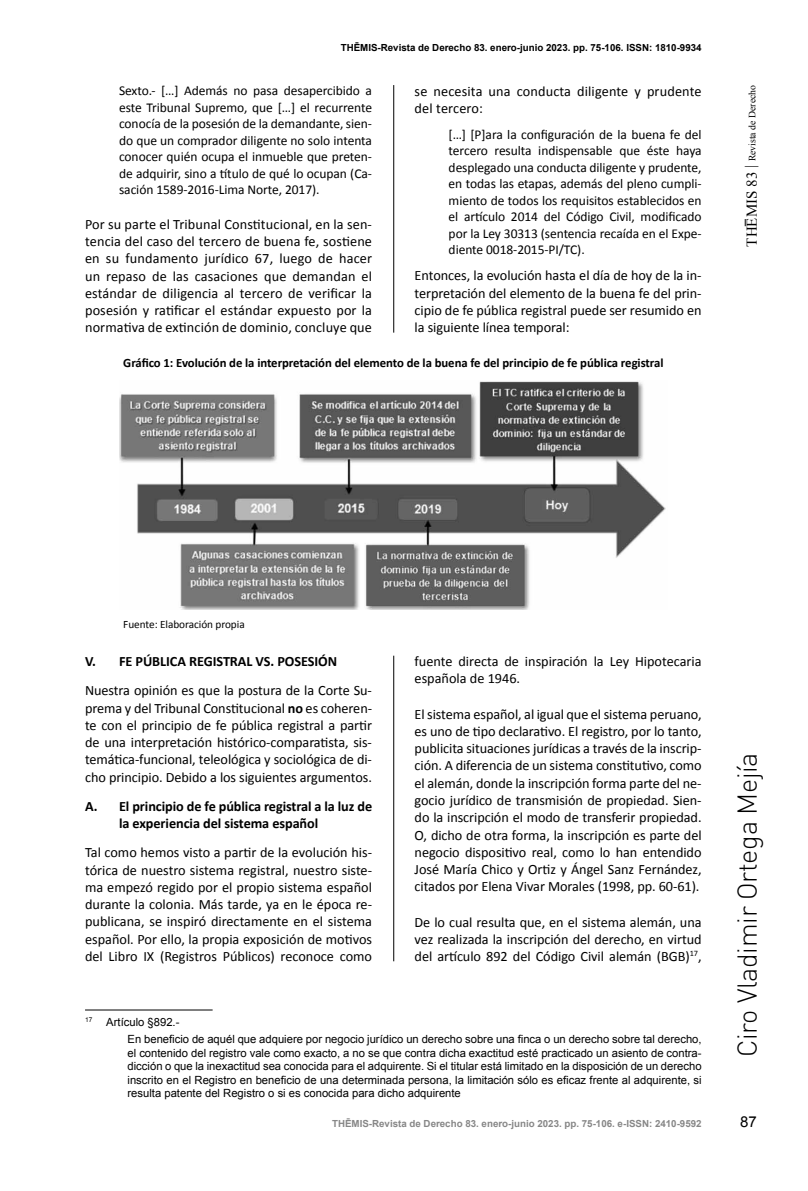
<style>
.page{position:relative;width:808px;height:1191px;background:#fff}
.page>*{position:absolute;margin:0;border:0;box-sizing:border-box;transform-origin:0 0}
.t1{font:300 27px "DIN";letter-spacing:-.01em;color:#000}
.t2{font:15px "Arial";color:#000}
.t3{font:14.25px/17.2px "Calibri";letter-spacing:-.005em;color:#000;text-align:justify}
.t4{font:700 14.25px/17.2px "Calibri";letter-spacing:-.005em;color:#000}
.t5{font:13.5px/16.5px "Calibri";letter-spacing:-.005em;color:#000;text-align:justify}
.t6{font:700 12.75px "Calibri";letter-spacing:-.005em;color:#000}
.t7{font:11.25px/13.5px "Arial";color:#000}
.t8{font:11.25px "Calibri";letter-spacing:-.005em;color:#000}
.t9{font:700 9.75px "Arial";color:#878787}
.t10{font:700 9.75px "Arial";color:#000}
.t11{font:9.75px "Times New Roman";color:#000}
.s1{font-size:15px}
.s2{font-weight:700}
</style>
<div class="page">
<hr style="left:393px;top:85px;width:1px;height:248px;background:#000">
<hr style="left:85px;top:1009px;width:128px;height:1px;background:#000">
<img style="left:119px;top:381px;width:547px;height:229px">
<hr style="left:393px;top:655px;width:1px;height:306px;background:#000">
<p class="t10" style="left:341px;top:41px;width:362px">THĒMIS-Revista de Derecho 83. enero-junio 2023. pp. 75-106. ISSN: 1810-9934</p>
<p class="t5" style="left:119px;top:82px;width:254px">Sexto.- […] Además no pasa desapercibido a este Tribunal Supremo, que […] el recurrente conocía de la posesión de la demandante, sien&shy;do que un comprador diligente no solo intenta conocer quién ocupa el inmueble que preten&shy;de adquirir, sino a título de qué lo ocupan (Ca&shy;sación 1589-2016-Lima Norte, 2017).</p>
<p class="t3" style="left:85px;top:215px;width:288px">Por su parte el Tribunal Constitucional, en la sen&shy;tencia del caso del tercero de buena fe, sostiene en su fundamento jurídico 67, luego de hacer un repaso de las casaciones que demandan el estándar de diligencia al tercero de verificar la posesión y ratificar el estándar expuesto por la normativa de extinción de dominio, concluye que</p>
<p class="t3" style="left:415px;top:82px;width:288px">se necesita una conducta diligente y prudente del tercero:</p>
<p class="t5" style="left:449px;top:125px;width:254px">[…] [P]ara la configuración de la buena fe del tercero resulta indispensable que éste haya desplegado una conducta diligente y prudente, en todas las etapas, además del pleno cumpli&shy;miento de todos los requisitos establecidos en el artículo 2014 del Código Civil, modificado por la Ley 30313 (sentencia recaída en el Expe&shy;diente 0018-2015-PI/TC).</p>
<p class="t3" style="left:415px;top:266px;width:288px">Entonces, la evolución hasta el día de hoy de la in&shy;terpretación del elemento de la buena fe del prin&shy;cipio de fe pública registral puede ser resumido en la siguiente línea temporal:</p>
<p class="t6" style="left:123px;top:354px;width:542px">Gráfico 1: Evolución de la interpretación del elemento de la buena fe del principio de fe pública registral</p>
<p class="t11" style="left:745px;top:246px;width:163px;rotate:-90deg"><span class="s1">THEMIS 83 |</span> Revista de Derecho</p>
<p class="t8" style="left:123px;top:616px;width:123px">Fuente: Elaboración propia</p>
<p class="t4" style="left:85px;top:652px;width:254px">V. FE PÚBLICA REGISTRAL VS. POSESIÓN</p>
<p class="t3" style="left:85px;top:681px;width:289px">Nuestra opinión es que la postura de la Corte Su&shy;prema y del Tribunal Constitucional <span class="s2">no</span> es coheren&shy;te con el principio de fe pública registral a partir de una interpretación histórico-comparatista, sis&shy;temática-funcional, teleológica y sociológica de di&shy;cho principio. Debido a los siguientes argumentos.</p>
<p class="t4" style="left:119px;top:797px;width:255px;text-indent:-34px">A. El principio de fe pública registral a la luz de la experiencia del sistema español</p>
<p class="t3" style="left:85px;top:843px;width:289px">Tal como hemos visto a partir de la evolución his&shy;tórica de nuestro sistema registral, nuestro siste&shy;ma empezó regido por el propio sistema español durante la colonia. Más tarde, ya en le época re&shy;publicana, se inspiró directamente en el sistema español. Por ello, la propia exposición de motivos del Libro IX (Registros Públicos) reconoce como</p>
<p class="t3" style="left:415px;top:652px;width:288px">fuente directa de inspiración la Ley Hipotecaria española de 1946.</p>
<p class="t3" style="left:415px;top:705px;width:288px">El sistema español, al igual que el sistema peruano, es uno de tipo declarativo. El registro, por lo tanto, publicita situaciones jurídicas a través de la inscrip&shy;ción. A diferencia de un sistema constitutivo, como el alemán, donde la inscripción forma parte del ne&shy;gocio jurídico de transmisión de propiedad. Sien&shy;do la inscripción el modo de transferir propiedad.<br>O, dicho de otra forma, la inscripción es parte del negocio dispositivo real, como lo han entendido José María Chico y Ortiz y Ángel Sanz Fernández, citados por Elena Vivar Morales (1998, pp. 60-61).</p>
<p class="t3" style="left:415px;top:912px;width:289px">De lo cual resulta que, en el sistema alemán, una vez realizada la inscripción del derecho, en virtud del artículo 892 del Código Civil alemán (BGB)<sup>17</sup>,</p>
<p class="t7" style="left:128px;top:1012px;width:575px;line-height:17.7px;text-indent:-43px"><sup>17</sup> Artículo §892.-<br>En beneficio de aquél que adquiere por negocio jurídico un derecho sobre una finca o un derecho sobre tal derecho,</p>
<p class="t7" style="left:128px;top:1046px;width:576px;text-align:justify">el contenido del registro vale como exacto, a no se que contra dicha exactitud esté practicado un asiento de contra&shy;dicción o que la inexactitud sea conocida para el adquirente. Si el titular está limitado en la disposición de un derecho inscrito en el Registro en beneficio de una determinada persona, la limitación sólo es eficaz frente al adquirente, si resulta patente del Registro o si es conocida para dicho adquirente</p>
<h1 class="t1" style="left:731px;top:1057px;width:306px;rotate:-90deg">Ciro Vladimir Ortega Mejía</h1>
<p class="t9" style="left:332px;top:1116px;width:371px">THĒMIS-Revista de Derecho 83. enero-junio 2023. pp. 75-106. e-ISSN: 2410-9592</p>
<p class="t2" style="left:740px;top:1111px;width:18px">87</p>
</div>
